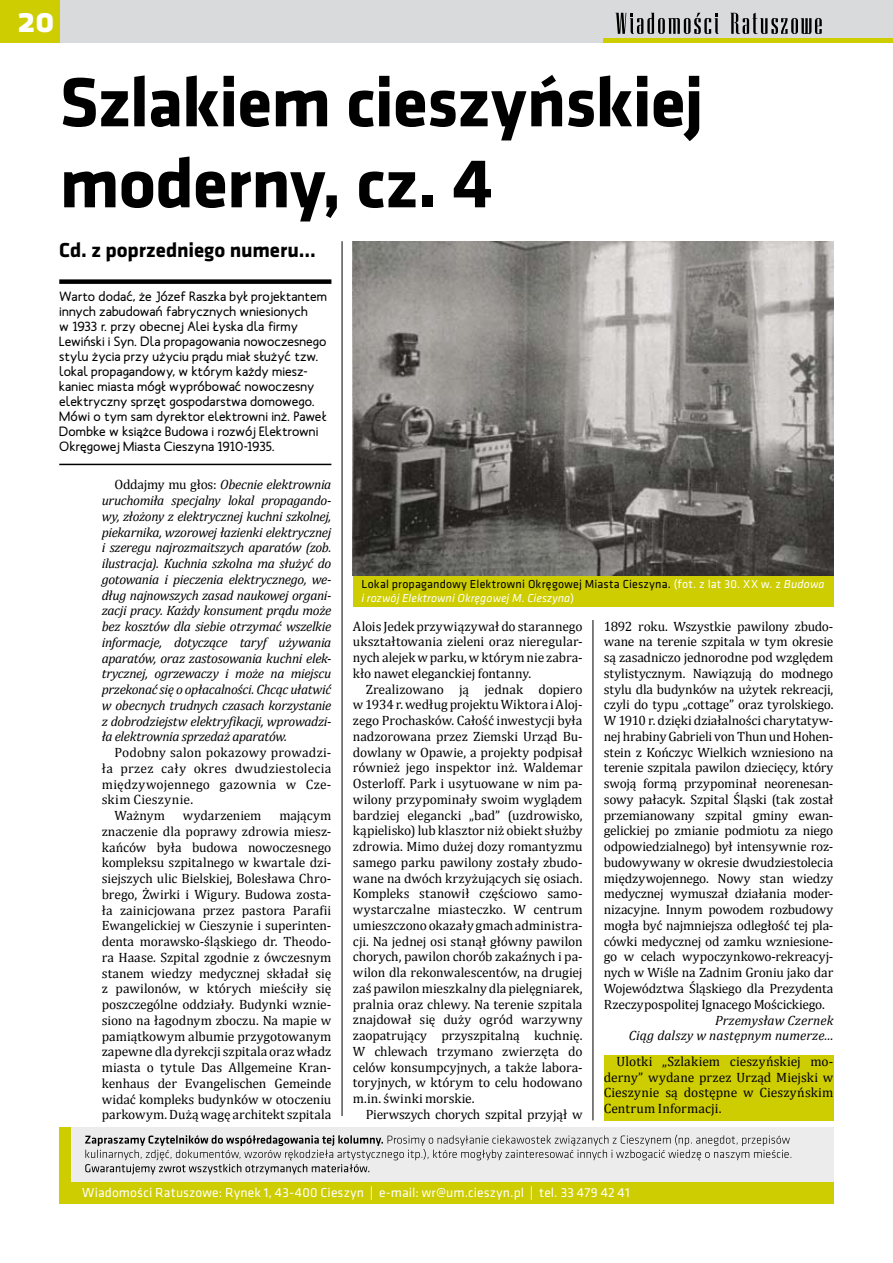
<style>
.page{position:relative;width:893px;height:1263px;background:#fff}
.page>*{position:absolute;margin:0;border:0;box-sizing:border-box;transform-origin:0 0}
.t1{font:700 72px/81px "Klavika";letter-spacing:-.015em;color:#000}
.t2{font:700 36px "Klavika";color:#fff}
.t3{font:700 21px "Klavika";letter-spacing:-.005em;color:#000}
.t4{font:13.5px/15.8px "Cambria";color:#000;text-align:justify}
.t5{font:italic 13.5px/15.8px "Cambria";color:#000;text-align:justify}
.t6{font:700 13.5px/15px "Cieszyn";letter-spacing:-.005em;color:#000}
.t7{font:13.5px "Klavika";letter-spacing:.01em;color:#fff}
.t8{font:13.5px "Cambria";letter-spacing:.02em;color:#000}
.t9{font:12px/14.4px "Klavika";letter-spacing:.015em;color:#000}
.s1{font-style:normal}
.s2{color:#fff}
.s3{font-style:italic;color:#fff}
</style>
<div class="page">
<div style="left:0;top:0;width:893px;height:43px;background:#d9dadb"></div>
<div style="left:0;top:0;width:60px;height:43px;background:#cdcd01"></div>
<div style="left:604px;top:38px;width:289px;height:5px;background:#cdcd01"></div>
<svg style="left:730px;top:13px;width:92px;height:21px"></svg>
<svg style="left:615px;top:13px;width:103px;height:21px"></svg>
<div style="left:60px;top:1127px;width:773px;height:76px;background:#ececed"></div>
<svg style="left:85px;top:1134px;width:706px;height:40px"></svg>
<div style="left:604px;top:1055px;width:229px;height:65px;background:#cdcd01"></div>
<div style="left:59px;top:279px;width:272px;height:5px;background:#000"></div>
<hr style="left:59px;top:464px;width:272px;height:1px;background:#000">
<hr style="left:342px;top:241px;width:1px;height:875px;background:#000">
<hr style="left:593px;top:620px;width:1px;height:500px;background:#000">
<div style="left:353px;top:575px;width:480px;height:32px;background:#cdcd01"></div>
<img style="left:353px;top:241px;width:481px;height:334px">
<div style="left:60px;top:1182px;width:773px;height:21px;background:#cdcd01"></div>
<div style="left:60px;top:1127px;width:11px;height:76px;background:#cdcd01"></div>
<h2 class="t2" style="left:17px;top:-6px;width:39px">20</h2>
<h1 class="t1" style="left:60px;top:59px;width:645px">Szlakiem cieszyńskiej moderny, cz. 4</h1>
<h3 class="t3" style="left:59px;top:235px;width:258px">Cd. z poprzedniego numeru...</h3>
<p class="t6" style="left:59px;top:288px;width:269px">Warto dodać, że Józef Raszka był projektantem innych zabudowań fabrycznych wniesionych<br>w 1933 r. przy obecnej Alei Łyska dla firmy Lewiński i Syn. Dla propagowania nowoczesnego stylu życia przy użyciu prądu miał służyć tzw. lokal propagandowy, w którym każdy miesz&shy;kaniec miasta mógł wypróbować nowoczesny elektryczny sprzęt gospodarstwa domowego.<br>Mówi o tym sam dyrektor elektrowni inż. Paweł Dombke w książce Budowa i rozwój Elektrowni Okręgowej Miasta Cieszyna 1910-1935.</p>
<p class="t5" style="left:102px;top:476px;width:231px;text-indent:13px"><span class="s1">Oddajmy mu głos:</span> Obecnie elektrownia uruchomiła specjalny lokal propagando&shy;wy, złożony z elektrycznej kuchni szkolnej, piekarnika, wzorowej łazienki elektrycznej i szeregu najrozmaitszych aparatów (zob. ilustracja). Kuchnia szkolna ma służyć do gotowania i pieczenia elektrycznego, we&shy;dług najnowszych zasad naukowej organi&shy;zacji pracy. Każdy konsument prądu może bez kosztów dla siebie otrzymać wszelkie informacje, dotyczące taryf używania aparatów, oraz zastosowania kuchni elek&shy;trycznej, ogrzewaczy i może na miejscu przekonać się o opłacalności. Chcąc ułatwić w obecnych trudnych czasach korzystanie z dobrodziejstw elektryfikacji, wprowadzi&shy;ła elektrownia sprzedaż aparatów.</p>
<p class="t4" style="left:115px;top:744px;width:218px">Podobny salon pokazowy prowadzi-</p>
<p class="t8" style="left:102px;top:760px;width:231px">ła przez cały okres dwudziestolecia</p>
<p class="t4" style="left:102px;top:776px;width:231px">międzywojennego gazownia w Cze-</p>
<p class="t4" style="left:102px;top:792px;width:93px">skim Cieszynie.</p>
<p class="t4" style="left:115px;top:807px;width:52px">Ważnym</p>
<p class="t4" style="left:183px;top:807px;width:80px">wydarzeniem</p>
<p class="t4" style="left:102px;top:807px;width:231px;text-indent:178px">mającym znaczenie dla poprawy zdrowia miesz&shy;kańców była budowa nowoczesnego kompleksu szpitalnego w kwartale dzi&shy;siejszych ulic Bielskiej, Bolesława Chro&shy;brego, Żwirki i Wigury. Budowa zosta&shy;ła zainicjowana przez pastora Parafii Ewangelickiej w Cieszynie i superinten&shy;denta morawsko-śląskiego dr. Theodo&shy;ra Haase. Szpital zgodnie z ówczesnym stanem wiedzy medycznej składał się z pawilonów, w których mieściły się poszczególne oddziały. Budynki wznie&shy;siono na łagodnym zboczu. Na mapie w pamiątkowym albumie przygotowanym zapewne dla dyrekcji szpitala oraz władz miasta o tytule Das Allgemeine Kran&shy;kenhaus der Evangelischen Gemeinde widać kompleks budynków w otoczeniu parkowym. Dużą wagę architekt szpitala</p>
<p class="t9" style="left:361px;top:576px;width:465px">Lokal propagandowy Elektrowni Okręgowej Miasta Cieszyna. <span class="s2">(fot. z lat 30. XX w. z</span> <span class="s3">Budowa i rozwój Elektrowni Okręgowej M. Cieszyna</span><span class="s2">)</span></p>
<p class="t4" style="left:353px;top:618px;width:231px">Alois Jedek przywiązywał do starannego ukształtowania zieleni oraz nieregular&shy;nych alejek w parku, w którym nie zabra&shy;kło nawet eleganckiej fontanny.</p>
<p class="t4" style="left:353px;top:681px;width:231px;text-indent:13px">Zrealizowano ją jednak dopiero w 1934 r. według projektu Wiktora i Aloj&shy;zego Prochasków. Całość inwestycji była nadzorowana przez Ziemski Urząd Bu&shy;dowlany w Opawie, a projekty podpisał również jego inspektor inż. Waldemar Osterloff. Park i usytuowane w nim pa&shy;wilony przypominały swoim wyglądem bardziej elegancki „bad” (uzdrowisko, kąpielisko) lub klasztor niż obiekt służby zdrowia. Mimo dużej dozy romantyzmu samego parku pawilony zostały zbudo&shy;wane na dwóch krzyżujących się osiach.<br>Kompleks stanowił częściowo samo&shy;wystarczalne miasteczko. W centrum umieszczono okazały gmach administra&shy;cji. Na jednej osi stanął główny pawilon chorych, pawilon chorób zakaźnych i pa&shy;wilon dla rekonwalescentów, na drugiej zaś pawilon mieszkalny dla pielęgniarek, pralnia oraz chlewy. Na terenie szpitala znajdował się duży ogród warzywny zaopatrujący przyszpitalną kuchnię.<br>W chlewach trzymano zwierzęta do celów konsumpcyjnych, a także labora&shy;toryjnych, w którym to celu hodowano m.in. świnki morskie.</p>
<p class="t4" style="left:366px;top:1106px;width:218px">Pierwszych chorych szpital przyjął w</p>
<p class="t4" style="left:604px;top:618px;width:231px">1892 roku. Wszystkie pawilony zbudo&shy;wane na terenie szpitala w tym okresie są zasadniczo jednorodne pod względem stylistycznym. Nawiązują do modnego stylu dla budynków na użytek rekreacji, czyli do typu „cottage” oraz tyrolskiego.<br>W 1910 r. dzięki działalności charytatyw&shy;nej hrabiny Gabrieli von Thun und Hohen&shy;stein z Kończyc Wielkich wzniesiono na terenie szpitala pawilon dziecięcy, który swoją formą przypominał neorenesan&shy;sowy pałacyk. Szpital Śląski (tak został przemianowany szpital gminy ewan&shy;gelickiej po zmianie podmiotu za niego odpowiedzialnego) był intensywnie roz&shy;budowywany w okresie dwudziestolecia międzywojennego. Nowy stan wiedzy medycznej wymuszał działania moder&shy;nizacyjne. Innym powodem rozbudowy mogła być najmniejsza odległość tej pla&shy;cówki medycznej od zamku wzniesione&shy;go w celach wypoczynkowo-rekreacyj&shy;nych w Wiśle na Zadnim Groniu jako dar Województwa Śląskiego dla Prezydenta Rzeczypospolitej Ignacego Mościckiego.</p>
<p class="t5" style="left:629px;top:1012px;width:206px;line-height:15px;text-align:right">Przemysław Czernek<br>Ciąg dalszy w następnym numerze...</p>
<p class="t4" style="left:604px;top:1053px;width:231px;text-indent:13px">Ulotki „Szlakiem cieszyńskiej mo&shy;derny” wydane przez Urząd Miejski w Cieszynie są dostępne w Cieszyńskim Centrum Informacji.</p>
<p class="t7" style="left:82px;top:1183px;width:549px">Wiadomości Ratuszowe: Rynek 1, 43-400 Cieszyn | e-mail: wr@um.cieszyn.pl | tel. 33 479 42 41</p>
</div>
